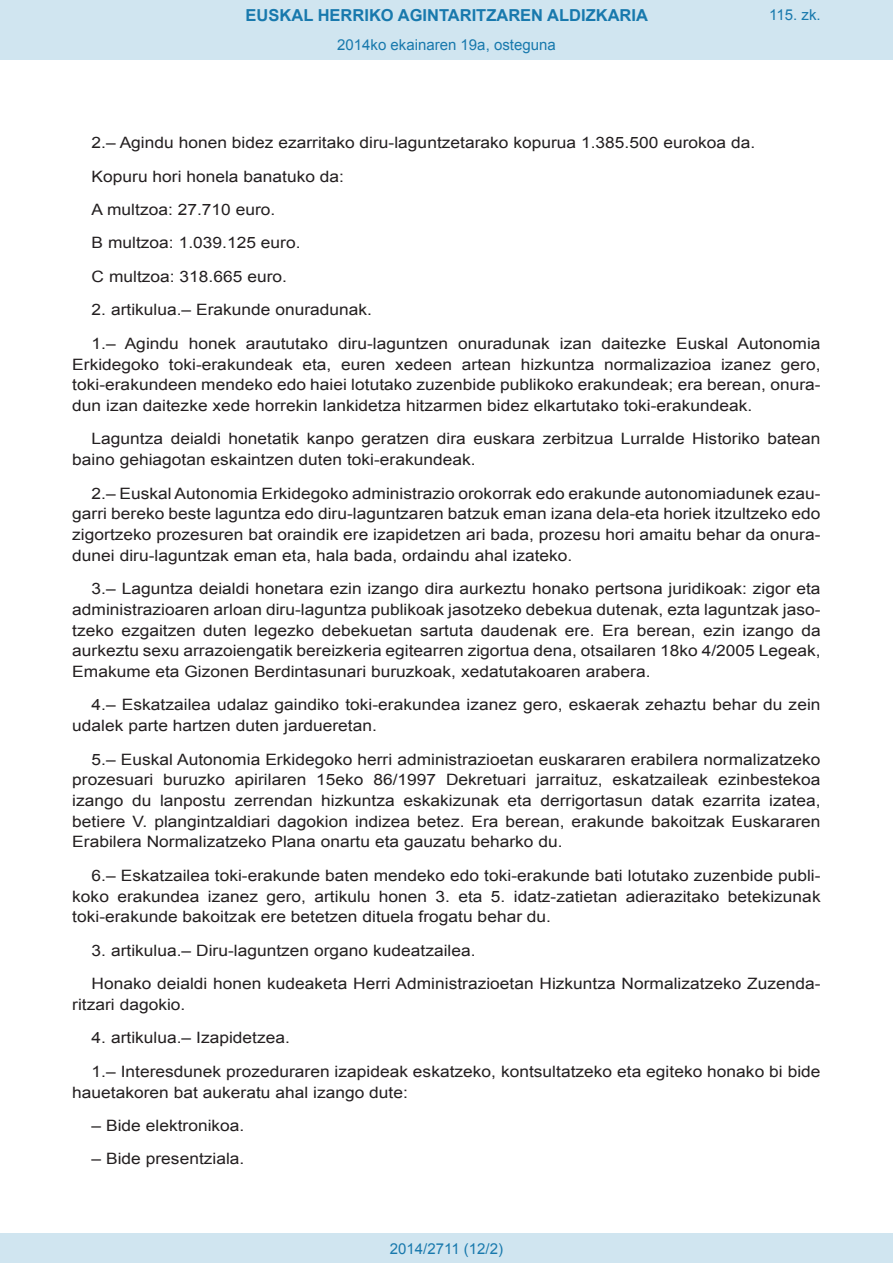
<style>
.page{position:relative;width:893px;height:1263px;background:#fff}
.page>*{position:absolute;margin:0;border:0;box-sizing:border-box;transform-origin:0 0}
.t1{font:700 16.5px "Arial";color:#1879ad}
.BOPVDetalle{font:15.6px/20.7px "Arial";color:#231f20;text-align:justify;scale:1.11 1}
.Paginacion_Centro{font:15px "Arial";color:#1879ad}
</style>
<div class="page">
<div style="left:0;top:0;width:893px;height:60px;background:#d0e5f0"></div>
<div style="left:0;top:1233px;width:893px;height:30px;background:#d0e5f0"></div>
<p class="t1" style="left:246px;top:4px;width:404px">EUSKAL HERRIKO AGINTARITZAREN ALDIZKARIA</p>
<p class="Paginacion_Centro" style="left:337px;top:35px;width:220px">2014ko ekainaren 19a, osteguna</p>
<p class="Paginacion_Centro" style="left:769px;top:5px;width:53px">115. zk.</p>
<p class="BOPVDetalle" style="left:92px;top:132px;width:599px">2.– Agindu honen bidez ezarritako diru-laguntzetarako kopurua 1.385.500 eurokoa da.</p>
<p class="BOPVDetalle" style="left:92px;top:166px;width:229px">Kopuru hori honela banatuko da:</p>
<p class="BOPVDetalle" style="left:92px;top:199px;width:167px">A multzoa: 27.710 euro.</p>
<p class="BOPVDetalle" style="left:92px;top:233px;width:190px">B multzoa: 1.039.125 euro.</p>
<p class="BOPVDetalle" style="left:92px;top:266px;width:177px">C multzoa: 318.665 euro.</p>
<p class="BOPVDetalle" style="left:92px;top:300px;width:254px">2. artikulua.– Erakunde onuradunak.</p>
<p class="BOPVDetalle" style="left:72px;top:333px;width:676px;text-indent:19px">1.– Agindu honek araututako diru-laguntzen onuradunak izan daitezke Euskal Autonomia Erkidegoko toki-erakundeak eta, euren xedeen artean hizkuntza normalizazioa izanez gero, toki-erakundeen mendeko edo haiei lotutako zuzenbide publikoko erakundeak; era berean, onura&shy;dun izan daitezke xede horrekin lankidetza hitzarmen bidez elkartutako toki-erakundeak.</p>
<p class="BOPVDetalle" style="left:72px;top:429px;width:676px;text-indent:19px">Laguntza deialdi honetatik kanpo geratzen dira euskara zerbitzua Lurralde Historiko batean baino gehiagotan eskaintzen duten toki-erakundeak.</p>
<p class="BOPVDetalle" style="left:72px;top:483px;width:676px;text-indent:19px">2.– Euskal Autonomia Erkidegoko administrazio orokorrak edo erakunde autonomiadunek ezau&shy;garri bereko beste laguntza edo diru-laguntzaren batzuk eman izana dela-eta horiek itzultzeko edo zigortzeko prozesuren bat oraindik ere izapidetzen ari bada, prozesu hori amaitu behar da onura&shy;dunei diru-laguntzak eman eta, hala bada, ordaindu ahal izateko.</p>
<p class="BOPVDetalle" style="left:72px;top:578px;width:676px;text-indent:19px">3.– Laguntza deialdi honetara ezin izango dira aurkeztu honako pertsona juridikoak: zigor eta administrazioaren arloan diru-laguntza publikoak jasotzeko debekua dutenak, ezta laguntzak jaso&shy;tzeko ezgaitzen duten legezko debekuetan sartuta daudenak ere. Era berean, ezin izango da aurkeztu sexu arrazoiengatik bereizkeria egitearren zigortua dena, otsailaren 18ko 4/2005 Legeak, Emakume eta Gizonen Berdintasunari buruzkoak, xedatutakoaren arabera.</p>
<p class="BOPVDetalle" style="left:72px;top:695px;width:676px;text-indent:19px">4.– Eskatzailea udalaz gaindiko toki-erakundea izanez gero, eskaerak zehaztu behar du zein udalek parte hartzen duten jardueretan.</p>
<p class="BOPVDetalle" style="left:72px;top:749px;width:676px;text-indent:19px">5.– Euskal Autonomia Erkidegoko herri administrazioetan euskararen erabilera normalizatzeko prozesuari buruzko apirilaren 15eko 86/1997 Dekretuari jarraituz, eskatzaileak ezinbestekoa izango du lanpostu zerrendan hizkuntza eskakizunak eta derrigortasun datak ezarrita izatea, betiere V. plangintzaldiari dagokion indizea betez. Era berean, erakunde bakoitzak Euskararen Erabilera Normalizatzeko Plana onartu eta gauzatu beharko du.</p>
<p class="BOPVDetalle" style="left:72px;top:865px;width:676px;text-indent:19px">6.– Eskatzailea toki-erakunde baten mendeko edo toki-erakunde bati lotutako zuzenbide publi&shy;koko erakundea izanez gero, artikulu honen 3. eta 5. idatz-zatietan adierazitako betekizunak toki-erakunde bakoitzak ere betetzen dituela frogatu behar du.</p>
<p class="BOPVDetalle" style="left:92px;top:940px;width:347px">3. artikulua.– Diru-laguntzen organo kudeatzailea.</p>
<p class="BOPVDetalle" style="left:72px;top:973px;width:676px;text-indent:19px">Honako deialdi honen kudeaketa Herri Administrazioetan Hizkuntza Normalizatzeko Zuzenda&shy;ritzari dagokio.</p>
<p class="BOPVDetalle" style="left:92px;top:1028px;width:180px">4. artikulua.– Izapidetzea.</p>
<p class="BOPVDetalle" style="left:72px;top:1061px;width:676px;text-indent:19px">1.– Interesdunek prozeduraren izapideak eskatzeko, kontsultatzeko eta egiteko honako bi bide hauetakoren bat aukeratu ahal izango dute:</p>
<p class="BOPVDetalle" style="left:92px;top:1115px;width:139px">– Bide elektronikoa.</p>
<p class="BOPVDetalle" style="left:92px;top:1149px;width:139px">– Bide presentziala.</p>
<p class="Paginacion_Centro" style="left:390px;top:1238px;width:115px">2014/2711 (12/2)</p>
</div>
